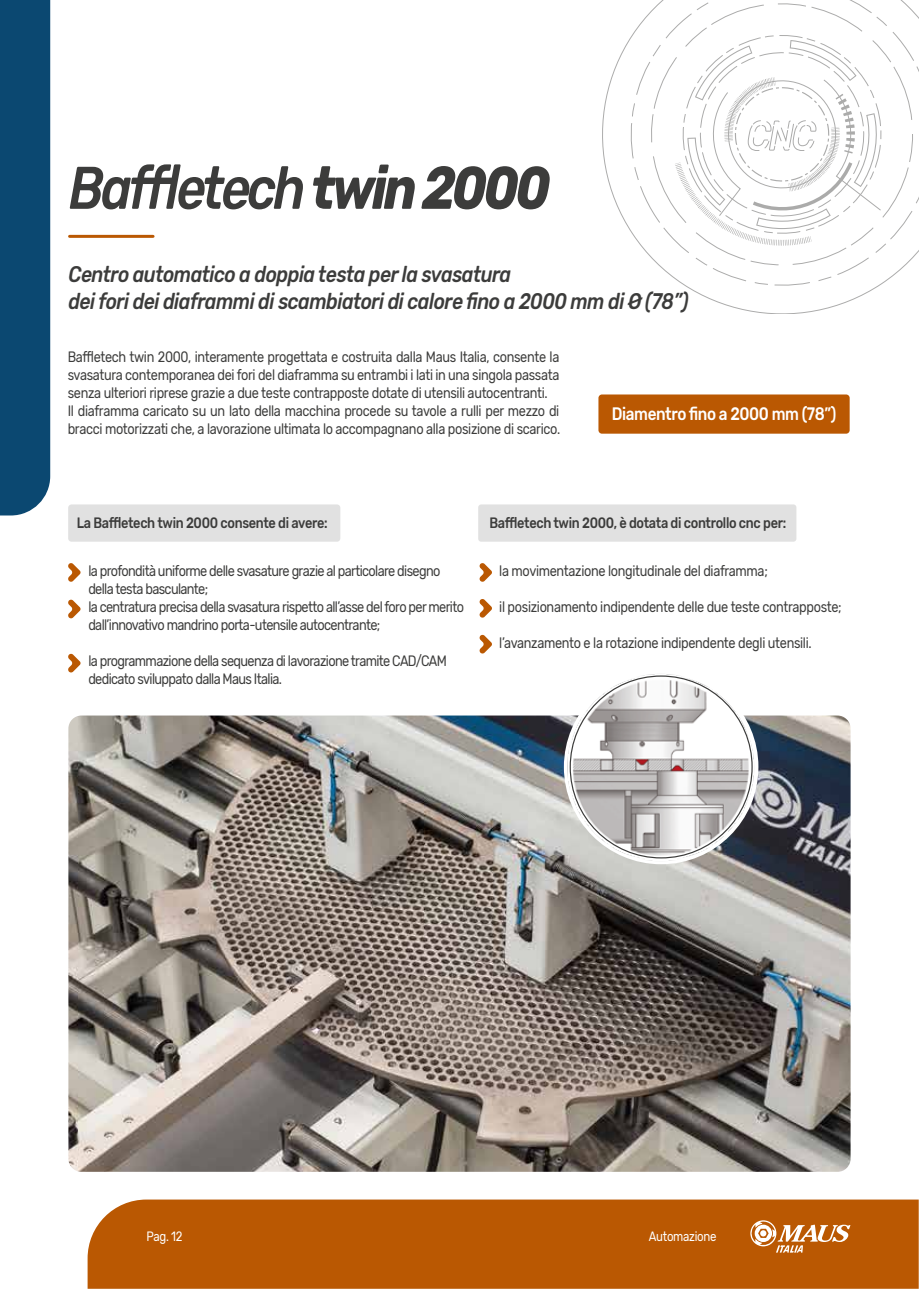
<style>
.page{position:relative;width:919px;height:1289px;background:#fff}
.page>*{position:absolute;margin:0;border:0;box-sizing:border-box;transform-origin:0 0}
.t1{font:italic 500 60px "Rubik";letter-spacing:-.06em;color:#3c3c3b;scale:.85 1}
.t2{font:italic 500 22.5px/27px "Rubik";letter-spacing:-.025em;color:#3c3c3b;scale:.85 1}
.t3{font:500 18px "Rubik";letter-spacing:-.025em;color:#fff;scale:.85 1}
.t4{font:15px/18px "Rubik";letter-spacing:-.025em;color:#3c3c3b;scale:.85 1}
.t5{font:15px/18px "Rubik";letter-spacing:-.05em;color:#3c3c3b;scale:.85 1}
.t6{font:500 15px "Rubik";letter-spacing:-.025em;color:#3c3c3b;scale:.85 1}
.t7{font:13.5px "Rubik";letter-spacing:-.025em;color:#fff;scale:.85 1}
.s1{font-weight:700}
</style>
<div class="page">
<div style="left:478px;top:504px;width:318px;height:37px;background:#e1e1e1;border-radius:3px"></div>
<div style="left:68px;top:504px;width:272px;height:37px;background:#e1e1e1;border-radius:3px"></div>
<img style="left:68px;top:715px;width:782px;height:456px">
<hr style="left:70px;top:235px;width:83px;height:3px;background:#ba5802">
<svg style="left:68px;top:563px;width:13px;height:19px"></svg>
<svg style="left:68px;top:599px;width:13px;height:19px"></svg>
<svg style="left:68px;top:653px;width:13px;height:19px"></svg>
<svg style="left:479px;top:563px;width:13px;height:19px"></svg>
<svg style="left:479px;top:599px;width:13px;height:19px"></svg>
<svg style="left:479px;top:634px;width:13px;height:19px"></svg>
<div style="left:598px;top:394px;width:251px;height:39px;background:#ba5802;border-radius:3px"></div>
<img style="left:558px;top:674px;width:203px;height:197px">
<svg style="left:602px;top:34px;width:281px;height:280px"></svg>
<svg style="left:633px;top:0;width:285px;height:283px"></svg>
<svg style="left:670px;top:40px;width:211px;height:214px"></svg>
<div style="left:88px;top:1199px;width:830px;height:89px;background:#ba5802"></div>
<svg style="left:750px;top:1220px;width:100px;height:32px"></svg>
<div style="left:0;top:0;width:50px;height:515px;background:#0b4871"></div>
<h1 class="t1" style="left:69px;top:154px;width:568px">Baffletech <span class="s1">twin 2000</span></h1>
<h2 class="t2" style="left:68px;top:261px;width:731px">Centro automatico a doppia testa per la svasatura<br>dei fori dei diaframmi di scambiatori di calore fino a 2000 mm di Ø (78”)</h2>
<p class="t4" style="left:68px;top:348px;width:581px">Baffletech twin 2000, interamente progettata e costruita dalla Maus Italia, consente la svasatura contemporanea dei fori del diaframma su entrambi i lati in una singola passata senza ulteriori riprese grazie a due teste contrapposte dotate di utensili autocentranti.<br>Il diaframma caricato su un lato della macchina procede su tavole a rulli per mezzo di bracci motorizzati che, a lavorazione ultimata lo accompagnano alla posizione di scarico.</p>
<p class="t3" style="left:611px;top:403px;width:266px">Diamentro fino a 2000 mm (78”)</p>
<p class="t6" style="left:77px;top:514px;width:296px">La Baffletech twin 2000 consente di avere:</p>
<p class="t6" style="left:489px;top:514px;width:350px">Baffletech twin 2000, è dotata di controllo cnc per:</p>
<p class="t5" style="left:88px;top:562px;width:443px">la profondità uniforme delle svasature grazie al particolare disegno della testa basculante;<br>la centratura precisa della svasatura rispetto all’asse del foro per merito dall’innovativo mandrino porta-utensile autocentrante;</p>
<p class="t5" style="left:88px;top:652px;width:423px">la programmazione della sequenza di lavorazione tramite CAD/CAM dedicato sviluppato dalla Maus Italia.</p>
<p class="t4" style="left:499px;top:562px;width:317px">la movimentazione longitudinale del diaframma;</p>
<p class="t4" style="left:499px;top:598px;width:404px">il posizionamento indipendente delle due teste contrapposte;</p>
<p class="t4" style="left:499px;top:634px;width:369px">l’avanzamento e la rotazione indipendente degli utensili.</p>
<p class="t7" style="left:146px;top:1229px;width:44px">Pag. 12</p>
<p class="t7" style="left:649px;top:1228px;width:81px">Automazione</p>
</div>
